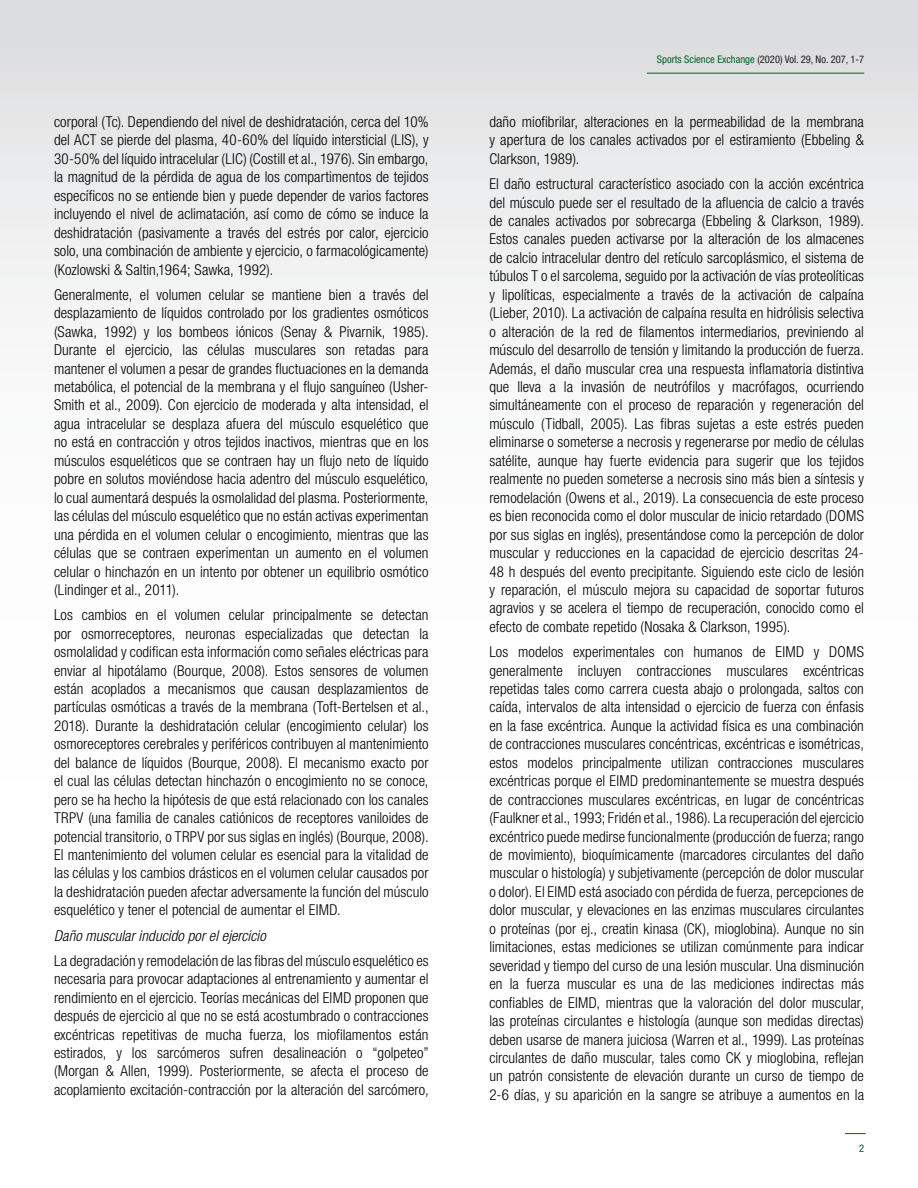
<style>
.page{position:relative;width:918px;height:1188px;background:#fff}
.page>*{position:absolute;margin:0;border:0;box-sizing:border-box;transform-origin:0 0}
.newbody_text_no_bull{font:300 condensed 15px/18.5px "Helvetica Neue LT Std";letter-spacing:.005em;color:#000;text-align:justify}
.newbody_text_no_bull-2{font:italic 300 condensed 15px "Helvetica Neue LT Std";letter-spacing:.005em;color:#000}
.t1{font:condensed 10.5px "Helvetica Neue LT Std";color:#231f20}
.t2{font:condensed 10.5px "Helvetica Neue LT Std";color:#016226}
.s1{color:#016226}
</style>
<div class="page">
<div style="left:0;top:0;width:918px;height:1188px;background:linear-gradient(to bottom,#e8e9ea,#fff)"></div>
<hr style="left:647px;top:73px;width:217px;height:1px;background:#016226">
<svg style="left:845px;top:1133px;width:21px;height:1px"></svg>
<p class="newbody_text_no_bull" style="left:54px;top:112px;width:376px">corporal (Tc). Dependiendo del nivel de deshidratación, cerca del 10% del ACT se pierde del plasma, 40-60% del líquido intersticial (LIS), y 30-50% del líquido intracelular (LIC) (Costill et al., 1976). Sin embargo, la magnitud de la pérdida de agua de los compartimentos de tejidos específicos no se entiende bien y puede depender de varios factores incluyendo el nivel de aclimatación, así como de cómo se induce la deshidratación (pasivamente a través del estrés por calor, ejercicio solo, una combinación de ambiente y ejercicio, o farmacológicamente) (Kozlowski &amp; Saltin,1964; Sawka, 1992).</p>
<p class="newbody_text_no_bull" style="left:54px;top:285px;width:376px">Generalmente, el volumen celular se mantiene bien a través del desplazamiento de líquidos controlado por los gradientes osmóticos (Sawka, 1992) y los bombeos iónicos (Senay &amp; Pivarnik, 1985).<br>Durante el ejercicio, las células musculares son retadas para mantener el volumen a pesar de grandes fluctuaciones en la demanda metabólica, el potencial de la membrana y el flujo sanguíneo (Usher-Smith et al., 2009). Con ejercicio de moderada y alta intensidad, el agua intracelular se desplaza afuera del músculo esquelético que no está en contracción y otros tejidos inactivos, mientras que en los músculos esqueléticos que se contraen hay un flujo neto de líquido pobre en solutos moviéndose hacia adentro del músculo esquelético, lo cual aumentará después la osmolalidad del plasma. Posteriormente, las células del músculo esquelético que no están activas experimentan una pérdida en el volumen celular o encogimiento, mientras que las células que se contraen experimentan un aumento en el volumen celular o hinchazón en un intento por obtener un equilibrio osmótico (Lindinger et al., 2011).</p>
<p class="newbody_text_no_bull" style="left:54px;top:606px;width:376px">Los cambios en el volumen celular principalmente se detectan por osmorreceptores, neuronas especializadas que detectan la osmolalidad y codifican esta información como señales eléctricas para enviar al hipotálamo (Bourque, 2008). Estos sensores de volumen están acoplados a mecanismos que causan desplazamientos de partículas osmóticas a través de la membrana (Toft-Bertelsen et al., 2018). Durante la deshidratación celular (encogimiento celular) los osmoreceptores cerebrales y periféricos contribuyen al mantenimiento del balance de líquidos (Bourque, 2008). El mecanismo exacto por el cual las células detectan hinchazón o encogimiento no se conoce, pero se ha hecho la hipótesis de que está relacionado con los canales TRPV (una familia de canales catiónicos de receptores vaniloides de potencial transitorio, o TRPV por sus siglas en inglés) (Bourque, 2008).<br>El mantenimiento del volumen celular es esencial para la vitalidad de las células y los cambios drásticos en el volumen celular causados por la deshidratación pueden afectar adversamente la función del músculo esquelético y tener el potencial de aumentar el EIMD.</p>
<p class="newbody_text_no_bull-2" style="left:54px;top:927px;width:213px">Daño muscular inducido por el ejercicio</p>
<p class="newbody_text_no_bull" style="left:54px;top:951px;width:376px">La degradación y remodelación de las fibras del músculo esquelético es necesaria para provocar adaptaciones al entrenamiento y aumentar el rendimiento en el ejercicio. Teorías mecánicas del EIMD proponen que después de ejercicio al que no se está acostumbrado o contracciones excéntricas repetitivas de mucha fuerza, los miofilamentos están estirados, y los sarcómeros sufren desalineación o “golpeteo” (Morgan &amp; Allen, 1999). Posteriormente, se afecta el proceso de acoplamiento excitación-contracción por la alteración del sarcómero,</p>
<p class="t1" style="left:657px;top:53px;width:209px"><span class="s1">Sports Science Exchange</span> (2020) Vol. 29, No. 207, 1-7</p>
<p class="newbody_text_no_bull" style="left:489px;top:112px;width:376px">daño miofibrilar, alteraciones en la permeabilidad de la membrana y apertura de los canales activados por el estiramiento (Ebbeling &amp; Clarkson, 1989).</p>
<p class="newbody_text_no_bull" style="left:489px;top:174px;width:376px">El daño estructural característico asociado con la acción excéntrica del músculo puede ser el resultado de la afluencia de calcio a través de canales activados por sobrecarga (Ebbeling &amp; Clarkson, 1989).<br>Estos canales pueden activarse por la alteración de los almacenes de calcio intracelular dentro del retículo sarcoplásmico, el sistema de túbulos T o el sarcolema, seguido por la activación de vías proteolíticas y lipolíticas, especialmente a través de la activación de calpaína (Lieber, 2010). La activación de calpaína resulta en hidrólisis selectiva o alteración de la red de filamentos intermediarios, previniendo al músculo del desarrollo de tensión y limitando la producción de fuerza.<br>Además, el daño muscular crea una respuesta inflamatoria distintiva que lleva a la invasión de neutrófilos y macrófagos, ocurriendo simultáneamente con el proceso de reparación y regeneración del músculo (Tidball, 2005). Las fibras sujetas a este estrés pueden eliminarse o someterse a necrosis y regenerarse por medio de células satélite, aunque hay fuerte evidencia para sugerir que los tejidos realmente no pueden someterse a necrosis sino más bien a síntesis y remodelación (Owens et al., 2019). La consecuencia de este proceso es bien reconocida como el dolor muscular de inicio retardado (DOMS por sus siglas en inglés), presentándose como la percepción de dolor muscular y reducciones en la capacidad de ejercicio descritas 24- 48 h después del evento precipitante. Siguiendo este ciclo de lesión y reparación, el músculo mejora su capacidad de soportar futuros agravios y se acelera el tiempo de recuperación, conocido como el efecto de combate repetido (Nosaka &amp; Clarkson, 1995).</p>
<p class="newbody_text_no_bull" style="left:489px;top:642px;width:376px">Los modelos experimentales con humanos de EIMD y DOMS generalmente incluyen contracciones musculares excéntricas repetidas tales como carrera cuesta abajo o prolongada, saltos con caída, intervalos de alta intensidad o ejercicio de fuerza con énfasis en la fase excéntrica. Aunque la actividad física es una combinación de contracciones musculares concéntricas, excéntricas e isométricas, estos modelos principalmente utilizan contracciones musculares excéntricas porque el EIMD predominantemente se muestra después de contracciones musculares excéntricas, en lugar de concéntricas (Faulkner et al., 1993; Fridén et al., 1986). La recuperación del ejercicio excéntrico puede medirse funcionalmente (producción de fuerza; rango de movimiento), bioquímicamente (marcadores circulantes del daño muscular o histología) y subjetivamente (percepción de dolor muscular o dolor). El EIMD está asociado con pérdida de fuerza, percepciones de dolor muscular, y elevaciones en las enzimas musculares circulantes o proteínas (por ej., creatin kinasa (CK), mioglobina). Aunque no sin limitaciones, estas mediciones se utilizan comúnmente para indicar severidad y tiempo del curso de una lesión muscular. Una disminución en la fuerza muscular es una de las mediciones indirectas más confiables de EIMD, mientras que la valoración del dolor muscular, las proteínas circulantes e histología (aunque son medidas directas) deben usarse de manera juiciosa (Warren et al., 1999). Las proteínas circulantes de daño muscular, tales como CK y mioglobina, reflejan un patrón consistente de elevación durante un curso de tiempo de 2-6 días, y su aparición en la sangre se atribuye a aumentos en la</p>
<p class="t2" style="left:859px;top:1142px;width:7px">2</p>
</div>
